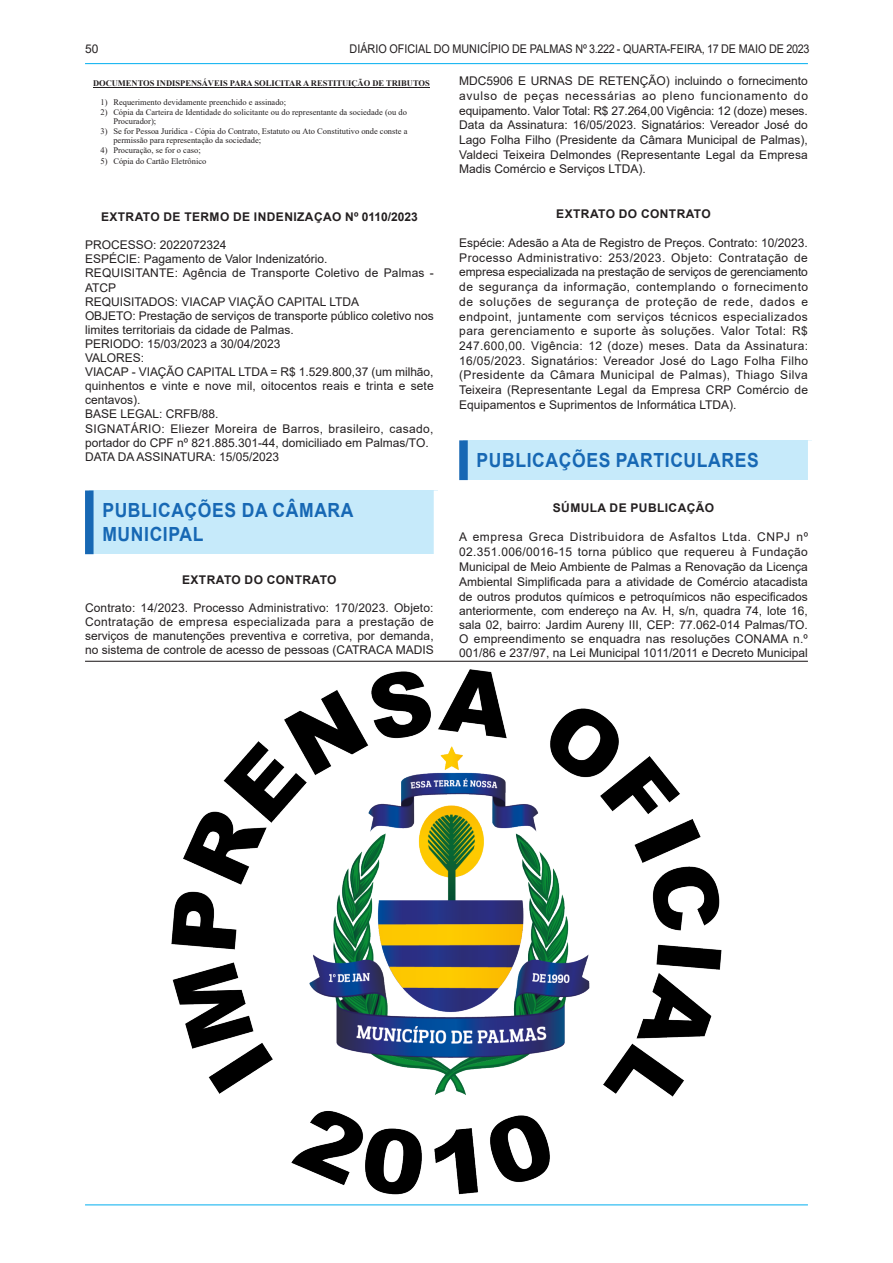
<style>
.page{position:relative;width:893px;height:1263px;background:#fff}
.page>*{position:absolute;margin:0;border:0;box-sizing:border-box;transform-origin:0 0}
.CHANCELA{font:700 19.5px/24px "Arial";letter-spacing:.035em;color:#1768b4;scale:.9 1}
.SEM_PARAGRAFO{font:12px/14.7px "Arial";color:#231f20;text-align:justify}
.SEM_PARAGRAFO-2{font:12px/14.1px "Arial";letter-spacing:.025em;color:#231f20}
.TITULO{font:700 12px "Arial";letter-spacing:.035em;color:#231f20}
.SEM_PARAGRAFO-3{font:12px "Arial";color:#231f20;scale:.9 1}
.t1{font:8.55px/9.3px "Times New Roman";color:#231f20}
.t2{font:700 8.55px "Times New Roman";color:#231f20}
</style>
<div class="page">
<hr style="left:85px;top:63px;width:723px;height:1px;background:#00aeef">
<hr style="left:85px;top:1204px;width:723px;height:1px;background:#00aeef">
<hr style="left:93px;top:87px;width:337px;height:1px;background:#231f20">
<div style="left:89px;top:490px;width:349px;height:64px;background:#c6eafa"></div>
<div style="left:85px;top:490px;width:9px;height:64px;background:#1768b4"></div>
<div style="left:434px;top:490px;width:8px;height:64px;background:#fff"></div>
<div style="left:463px;top:440px;width:349px;height:40px;background:#c6eafa"></div>
<div style="left:459px;top:440px;width:9px;height:40px;background:#1768b4"></div>
<div style="left:808px;top:440px;width:8px;height:40px;background:#fff"></div>
<hr style="left:85px;top:661px;width:723px;height:1px;background:#231f20">
<img style="left:171px;top:670px;width:550px;height:525px">
<p class="SEM_PARAGRAFO" style="left:85px;top:41px;width:15px">50</p>
<p class="SEM_PARAGRAFO-3" style="left:350px;top:40px;width:512px">DIÁRIO OFICIAL DO MUNICÍPIO DE PALMAS Nº 3.222 - QUARTA-FEIRA, 17 DE MAIO DE 2023</p>
<p class="t2" style="left:93px;top:77px;width:338px">DOCUMENTOS INDISPENSÁVEIS PARA SOLICITAR A RESTITUIÇÃO DE TRIBUTOS</p>
<p class="t1" style="left:101px;top:97px;width:187px">1) Requerimento devidamente preenchido e assinado;</p>
<p class="t1" style="left:113px;top:107px;width:295px;text-indent:-13px">2) Cópia da Carteira de Identidade do solicitante ou do representante da sociedade (ou do<br>Procurador);</p>
<p class="t1" style="left:113px;top:126px;width:296px;text-indent:-13px">3) Se for Pessoa Jurídica - Cópia do Contrato, Estatuto ou Ato Constitutivo onde conste a permissão para representação da sociedade;</p>
<p class="t1" style="left:101px;top:145px;width:102px">4) Procuração, se for o caso;</p>
<p class="t1" style="left:101px;top:156px;width:107px">5) Cópia do Cartão Eletrônico</p>
<p class="SEM_PARAGRAFO" style="left:459px;top:74px;width:350px">MDC5906 E URNAS DE RETENÇÃO) incluindo o fornecimento avulso de peças necessárias ao pleno funcionamento do equipamento. Valor Total: R$ 27.264,00 Vigência: 12 (doze) meses.<br>Data da Assinatura: 16/05/2023. Signatários: Vereador José do Lago Folha Filho (Presidente da Câmara Municipal de Palmas), Valdeci Teixeira Delmondes (Representante Legal da Empresa Madis Comércio e Serviços LTDA).</p>
<p class="TITULO" style="left:556px;top:205px;width:156px">EXTRATO DO CONTRATO</p>
<p class="SEM_PARAGRAFO" style="left:459px;top:235px;width:350px">Espécie: Adesão a Ata de Registro de Preços. Contrato: 10/2023.<br>Processo Administrativo: 253/2023. Objeto: Contratação de empresa especializada na prestação de serviços de gerenciamento de segurança da informação, contemplando o fornecimento de soluções de segurança de proteção de rede, dados e endpoint, juntamente com serviços técnicos especializados para gerenciamento e suporte às soluções. Valor Total: R$ 247.600,00. Vigência: 12 (doze) meses. Data da Assinatura:<br>16/05/2023. Signatários: Vereador José do Lago Folha Filho (Presidente da Câmara Municipal de Palmas), Thiago Silva Teixeira (Representante Legal da Empresa CRP Comércio de Equipamentos e Suprimentos de Informática LTDA).</p>
<p class="CHANCELA" style="left:477px;top:449px;width:315px">PUBLICAÇÕES PARTICULARES</p>
<p class="TITULO" style="left:553px;top:499px;width:163px">SÚMULA DE PUBLICAÇÃO</p>
<p class="SEM_PARAGRAFO" style="left:459px;top:530px;width:350px">A empresa Greca Distribuidora de Asfaltos Ltda. CNPJ nº 02.351.006/0016-15 torna público que requereu à Fundação Municipal de Meio Ambiente de Palmas a Renovação da Licença Ambiental Simplificada para a atividade de Comércio atacadista de outros produtos químicos e petroquímicos não especificados anteriormente, com endereço na Av. H, s/n, quadra 74, lote 16, sala 02, bairro: Jardim Aureny III, CEP: 77.062-014 Palmas/TO.<br>O empreendimento se enquadra nas resoluções CONAMA n.º 001/86 e 237/97, na Lei Municipal 1011/2011 e Decreto Municipal</p>
<p class="TITULO" style="left:101px;top:208px;width:318px">EXTRATO DE TERMO DE INDENIZAÇAO Nº 0110/2023</p>
<p class="SEM_PARAGRAFO" style="left:85px;top:238px;width:143px">PROCESSO: 2022072324</p>
<p class="SEM_PARAGRAFO" style="left:85px;top:252px;width:244px">ESPÉCIE: Pagamento de Valor Indenizatório.</p>
<p class="SEM_PARAGRAFO" style="left:85px;top:266px;width:350px;line-height:14.1px">REQUISITANTE: Agência de Transporte Coletivo de Palmas -<br>ATCP</p>
<p class="SEM_PARAGRAFO" style="left:85px;top:294px;width:276px">REQUISITADOS: VIACAP VIAÇÃO CAPITAL LTDA</p>
<p class="SEM_PARAGRAFO" style="left:85px;top:308px;width:350px;line-height:14.1px">OBJETO: Prestação de serviços de transporte público coletivo nos limites territoriais da cidade de Palmas.</p>
<p class="SEM_PARAGRAFO" style="left:85px;top:336px;width:197px">PERIODO: 15/03/2023 a 30/04/2023</p>
<p class="SEM_PARAGRAFO" style="left:85px;top:350px;width:61px">VALORES:</p>
<p class="SEM_PARAGRAFO" style="left:85px;top:365px;width:350px;line-height:14.1px">VIACAP - VIAÇÃO CAPITAL LTDA = R$ 1.529.800,37 (um milhão, quinhentos e vinte e nove mil, oitocentos reais e trinta e sete centavos).</p>
<p class="SEM_PARAGRAFO" style="left:85px;top:407px;width:135px">BASE LEGAL: CRFB/88.</p>
<p class="SEM_PARAGRAFO-2" style="left:85px;top:421px;width:350px">SIGNATÁRIO: Eliezer Moreira de Barros, brasileiro, casado, portador do CPF nº 821.885.301-44, domiciliado em Palmas/TO.</p>
<p class="SEM_PARAGRAFO" style="left:85px;top:449px;width:196px">DATA DA ASSINATURA: 15/05/2023</p>
<p class="CHANCELA" style="left:102px;top:499px;width:281px">PUBLICAÇÕES DA CÂMARA<br>MUNICIPAL</p>
<p class="TITULO" style="left:182px;top:571px;width:156px">EXTRATO DO CONTRATO</p>
<p class="SEM_PARAGRAFO" style="left:85px;top:601px;width:350px;line-height:14.1px">Contrato: 14/2023. Processo Administrativo: 170/2023. Objeto:<br>Contratação de empresa especializada para a prestação de serviços de manutenções preventiva e corretiva, por demanda, no sistema de controle de acesso de pessoas (CATRACA MADIS</p>
</div>
